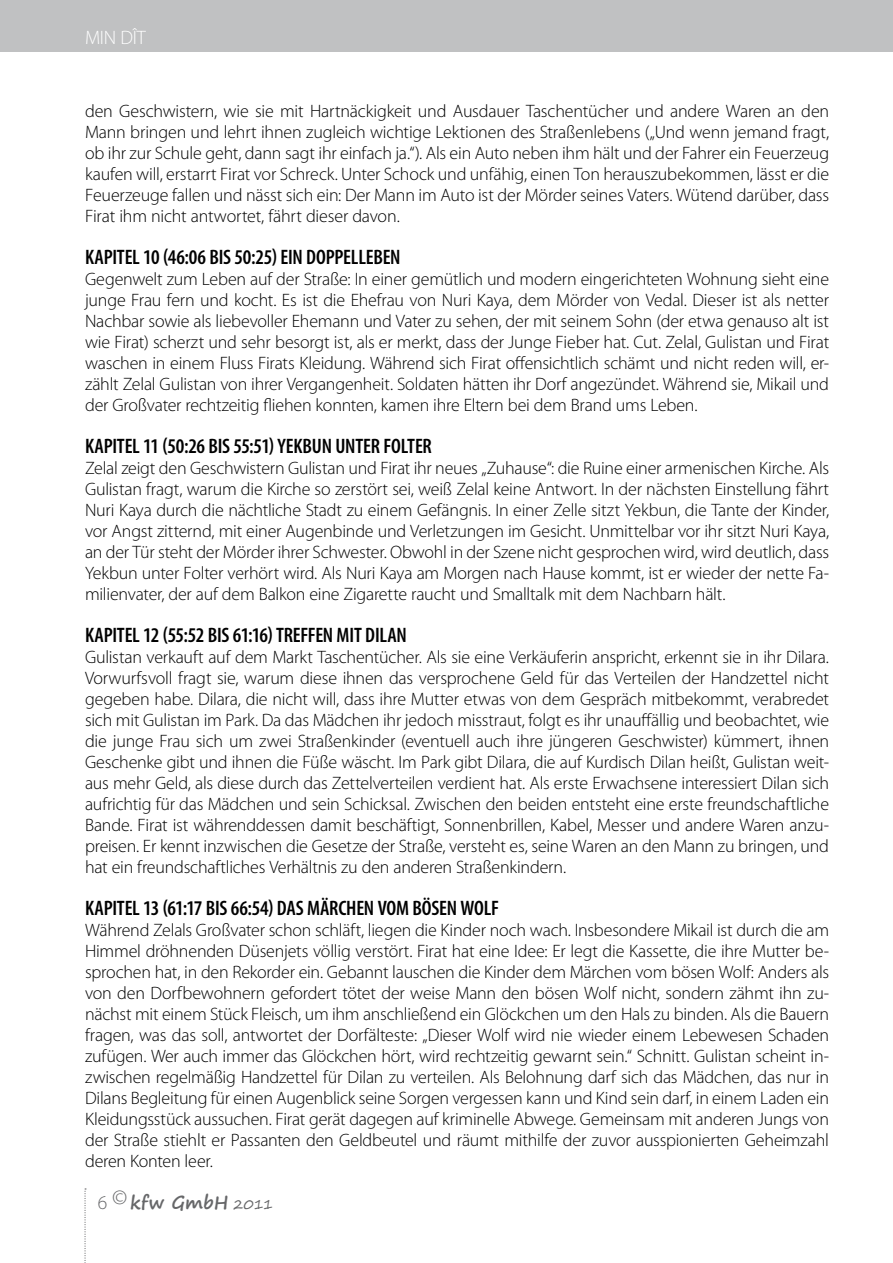
<style>
.page{position:relative;width:893px;height:1263px;background:#fff}
.page>*{position:absolute;margin:0;border:0;box-sizing:border-box;transform-origin:0 0}
.t1{font:600 condensed 21px "Myriad Pro";letter-spacing:-.01em;color:#000}
.t2{font:300 19.5px "Myriad Pro";letter-spacing:-.015em;color:#fff}
.t3{font:300 18px/21px "Myriad Pro";letter-spacing:-.015em;color:#000;text-align:justify}
.t4{font:700 18px "Segoe Print";letter-spacing:.005em;color:#666769}
.s1{font-family:"Myriad Pro";font-weight:300;font-size:19.5px}
.s2{font-weight:400;font-size:13.5px}
</style>
<div class="page">
<div style="left:0;top:0;width:893px;height:51px;background:#c0c1c2"></div>
<svg style="left:84px;top:1188px;width:2px;height:75px"></svg>
<p class="t2" style="left:85px;top:26px;width:62px">Min Dît</p>
<p class="t3" style="left:85px;top:100px;width:746px">den Geschwistern, wie sie mit Hartnäckigkeit und Ausdauer Taschentücher und andere Waren an den Mann bringen und lehrt ihnen zugleich wichtige Lektionen des Straßenlebens („Und wenn jemand fragt, ob ihr zur Schule geht, dann sagt ihr einfach ja.“). Als ein Auto neben ihm hält und der Fahrer ein Feuerzeug kaufen will, erstarrt Firat vor Schreck. Unter Schock und unfähig, einen Ton herauszubekommen, lässt er die Feuerzeuge fallen und nässt sich ein: Der Mann im Auto ist der Mörder seines Vaters. Wütend darüber, dass Firat ihm nicht antwortet, fährt dieser davon.</p>
<p class="t1" style="left:85px;top:244px;width:317px">KAPITEL 10 (46:06 BIS 50:25) EIN DOPPELLEBEN</p>
<p class="t3" style="left:85px;top:268px;width:746px">Gegenwelt zum Leben auf der Straße: I n einer gemütlich und modern eingerichteten Wohnung sieht eine junge Frau fern und kocht. Es ist die Ehefrau von N uri Kaya, dem Mörder von Vedal. Dieser ist als netter Nachbar sowie als liebevoller Ehemann und Vater zu sehen, der mit seinem Sohn (der etwa genauso alt ist wie Firat) scherzt und sehr besorgt ist, als er merkt, dass der Junge Fieber hat. Cut. Zelal, Gulistan und Firat waschen in einem Fluss Firats Kleidung. Während sich Firat offensichtlich schämt und nicht reden will, er&shy;zählt Zelal Gulistan von ihrer Vergangenheit. Soldaten hätten ihr Dorf angezündet. Während sie, Mikail und der Großvater rechtzeitig fliehen konnten, kamen ihre Eltern bei dem Brand ums Leben.</p>
<p class="t1" style="left:85px;top:433px;width:348px">KAPITEL 11 (50:26 BIS 55:51) YEKBUN UNTER FOLTER</p>
<p class="t3" style="left:85px;top:457px;width:746px">Zelal zeigt den Geschwistern Gulistan und Firat ihr neues „Zuhause“: die Ruine einer armenischen Kirche. Als Gulistan fragt, warum die Kirche so zerstört sei, weiß Zelal keine Antwort. I n der nächsten Einstellung fährt N uri Kaya durch die nächtliche Stadt zu einem Gefängnis. I n einer Zelle sitzt Yekbun, die Tante der Kinder, vor Angst zitternd, mit einer Augenbinde und Verletzungen im Gesicht. Unmittelbar vor ihr sitzt N uri Kaya, an der Tür steht der Mörder ihrer Schwester. Obwohl in der Szene nicht gesprochen wird, wird deutlich, dass Yekbun unter Folter verhört wird. Als N uri Kaya am Morgen nach Hause kommt, ist er wieder der nette Fa&shy;milienvater, der auf dem Balkon eine Zigarette raucht und Smalltalk mit dem Nachbarn hält.</p>
<p class="t1" style="left:85px;top:622px;width:323px">KAPITEL 12 (55:52 BIS 61:16) TREFFEN MIT DILAN</p>
<p class="t3" style="left:85px;top:646px;width:746px">Gulistan verkauft auf dem Markt Taschentücher. Als sie eine Verkäuferin anspricht, erkennt sie in ihr Dilara.<br>Vorwurfsvoll fragt sie, warum diese ihnen das versprochene Geld für das Verteilen der Handzettel nicht gegeben habe. Dilara, die nicht will, dass ihre Mutter etwas von dem Gespräch mitbekommt, verabredet sich mit Gulistan im Park. Da das Mädchen ihr jedoch misstraut, folgt es ihr unauffällig und beobachtet, wie die junge Frau sich um zwei Straßenkinder (eventuell auch ihre jüngeren Geschwister) kümmert, ihnen Geschenke gibt und ihnen die Füße wäscht. I m Park gibt Dilara, die auf Kurdisch Dilan heißt, Gulistan weit&shy;aus mehr Geld, als diese durch das Zettelverteilen verdient hat. Als erste Erwachsene interessiert Dilan sich aufrichtig für das Mädchen und sein Schicksal. Zwischen den beiden entsteht eine erste freundschaftliche Bande. Firat ist währenddessen damit beschäftigt, Sonnenbrillen, Kabel, Messer und andere Waren anzu&shy;preisen. Er kennt inzwischen die Gesetze der Straße, versteht es, seine Waren an den Mann zu bringen, und hat ein freundschaftliches Verhältnis zu den anderen Straßenkindern.</p>
<p class="t1" style="left:85px;top:895px;width:413px">KAPITEL 13 (61:17 BIS 66:54) DAS MÄRCHEN VOM BÖSEN WOLF</p>
<p class="t3" style="left:85px;top:919px;width:746px">Während Zelals Großvater schon schläft, liegen die Kinder noch wach. I nsbesondere Mikail ist durch die am Himmel dröhnenden Düsenjets völlig verstört. Firat hat eine Idee: Er legt die Kassette, die ihre Mutter be&shy;sprochen hat, in den Rekorder ein. Gebannt lauschen die Kinder dem Märchen vom bösen Wolf: Anders als von den Dorfbewohnern gefordert tötet der weise Mann den bösen Wolf nicht, sondern zähmt ihn zu&shy;nächst mit einem Stück Fleisch, um ihm anschließend ein Glöckchen um den Hals zu binden. Als die Bauern fragen, was das soll, antwortet der Dorfälteste: „Dieser Wolf wird nie wieder einem Lebewesen Schaden zufügen. Wer auch immer das Glöckchen hört, wird rechtzeitig gewarnt sein.“ Schnitt. Gulistan scheint in&shy;zwischen regelmäßig Handzettel für Dilan zu verteilen. Als Belohnung darf sich das Mädchen, das nur in Dilans Begleitung für einen Augenblick seine Sorgen vergessen kann und Kind sein darf, in einem Laden ein Kleidungsstück aussuchen. Firat gerät dagegen auf kriminelle Abwege. Gemeinsam mit anderen Jungs von der Straße stiehlt er Passanten den Geldbeutel und räumt mithilfe der zuvor ausspionierten Geheimzahl deren Konten leer.</p>
<p class="t4" style="left:98px;top:1186px;width:177px"><span class="s1">6</span> <sup>©</sup>kfw GmbH <span class="s2">2011</span></p>
</div>
